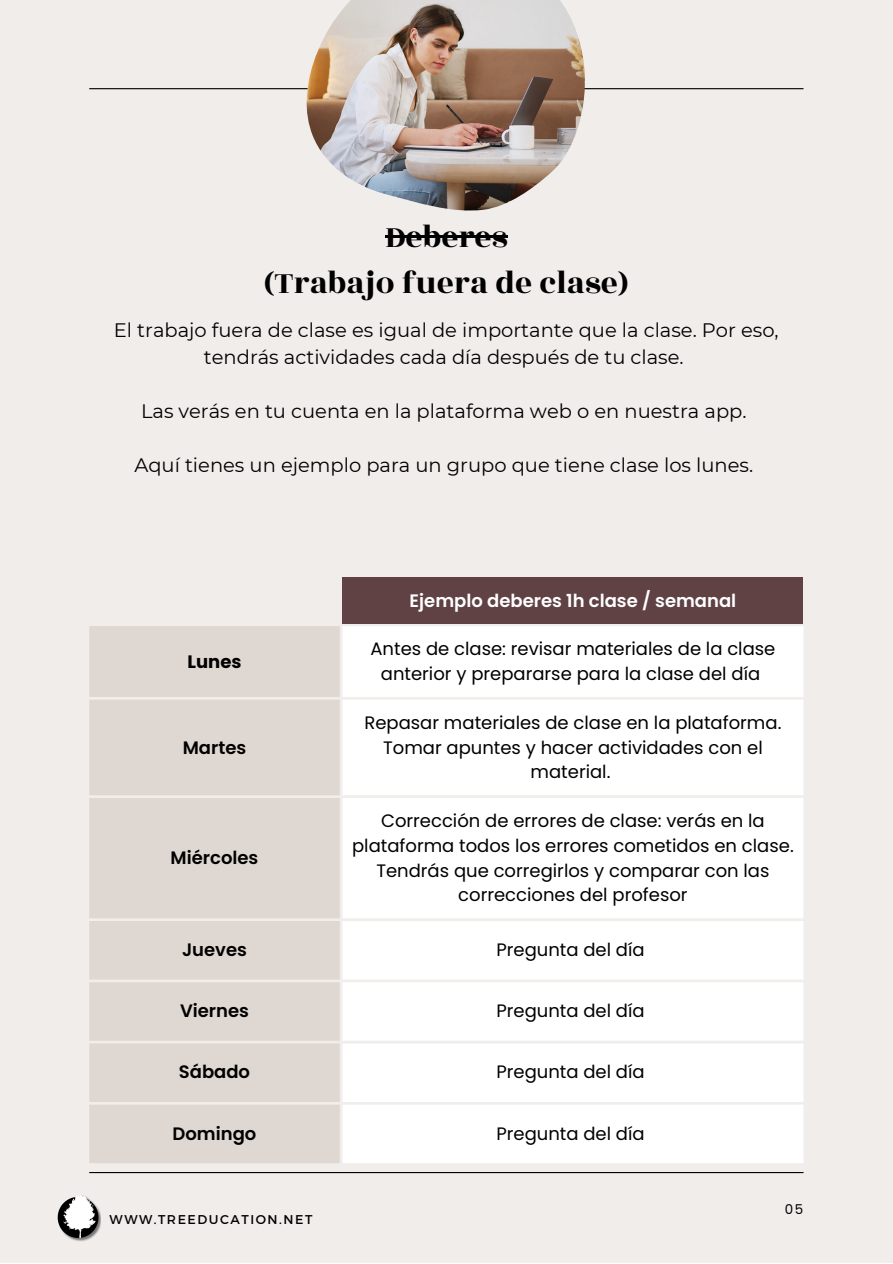
<style>
.page{position:relative;width:893px;height:1264px;background:#fff}
.page>*{position:absolute;margin:0;border:0;box-sizing:border-box;transform-origin:0 0}
.t1{font:33.3px "Rozha One";color:#010101}
.t2{font:19.5px/27px "Montserrat";color:#010101;text-align:center}
.t3{font:18px/24.8px "Poppins";color:#010101;text-align:center}
.t4{font:600 18px "Poppins";color:#010101}
.t5{font:600 18px "Poppins";color:#fff}
.t6{font:700 18px "Poppins";color:#010101}
.t7{font:13.5px "Poppins";color:#010101}
.t8{font:12.75px "Montserrat";letter-spacing:.12em;color:#010101}
</style>
<div class="page">
<div style="left:0;top:0;width:892px;height:1262px;background:#f1edea"></div>
<hr style="left:89px;top:88px;width:714px;height:1px;background:#000">
<hr style="left:89px;top:1171px;width:714px;height:2px;background:#000">
<div style="left:342px;top:577px;width:461px;height:46px;background:#604245"></div>
<div style="left:89px;top:626px;width:251px;height:537px;background:#dfd7d1"></div>
<div style="left:343px;top:626px;width:460px;height:537px;background:#fff"></div>
<img style="left:304px;top:0;width:285px;height:210px">
<hr style="left:385px;top:235px;width:122px;height:2px;background:#010101">
<img style="left:57px;top:1195px;width:44px;height:47px">
<p class="t1" style="left:385px;top:214px;width:124px">Deberes</p>
<p class="t1" style="left:264px;top:260px;width:366px">(Trabajo fuera de clase)</p>
<p class="t2" style="left:114px;top:316px;width:666px">El trabajo fuera de clase es igual de importante que la clase. Por eso, tendrás actividades cada día después de tu clase.</p>
<p class="t2" style="left:141px;top:397px;width:607px">Las verás en tu cuenta en la plataforma web o en nuestra app.</p>
<p class="t2" style="left:134px;top:451px;width:620px">Aquí tienes un ejemplo para un grupo que tiene clase los lunes.</p>
<p class="t6" style="left:187px;top:649px;width:55px">Lunes</p>
<p class="t4" style="left:183px;top:734px;width:65px">Martes</p>
<p class="t4" style="left:171px;top:845px;width:89px">Miércoles</p>
<p class="t5" style="left:409px;top:587px;width:328px">Ejemplo deberes 1h clase / semanal</p>
<p class="t3" style="left:370px;top:636px;width:406px">Antes de clase: revisar materiales de la clase anterior y prepararse para la clase del día</p>
<p class="t3" style="left:364px;top:710px;width:418px">Repasar materiales de clase en la plataforma.<br>Tomar apuntes y hacer actividades con el material.</p>
<p class="t3" style="left:352px;top:808px;width:443px">Corrección de errores de clase: verás en la plataforma todos los errores cometidos en clase.<br>Tendrás que corregirlos y comparar con las correcciones del profesor</p>
<p class="t4" style="left:182px;top:937px;width:66px">Jueves</p>
<p class="t3" style="left:496px;top:937px;width:150px">Pregunta del día</p>
<p class="t4" style="left:180px;top:998px;width:70px">Viernes</p>
<p class="t3" style="left:496px;top:998px;width:150px">Pregunta del día</p>
<p class="t4" style="left:179px;top:1059px;width:73px">Sábado</p>
<p class="t3" style="left:496px;top:1059px;width:150px">Pregunta del día</p>
<p class="t4" style="left:173px;top:1120px;width:85px">Domingo</p>
<p class="t3" style="left:496px;top:1120px;width:150px">Pregunta del día</p>
<p class="t8" style="left:110px;top:1210px;width:204px">WWW.TREEDUCATION.NET</p>
<p class="t7" style="left:784px;top:1200px;width:20px">05</p>
</div>
